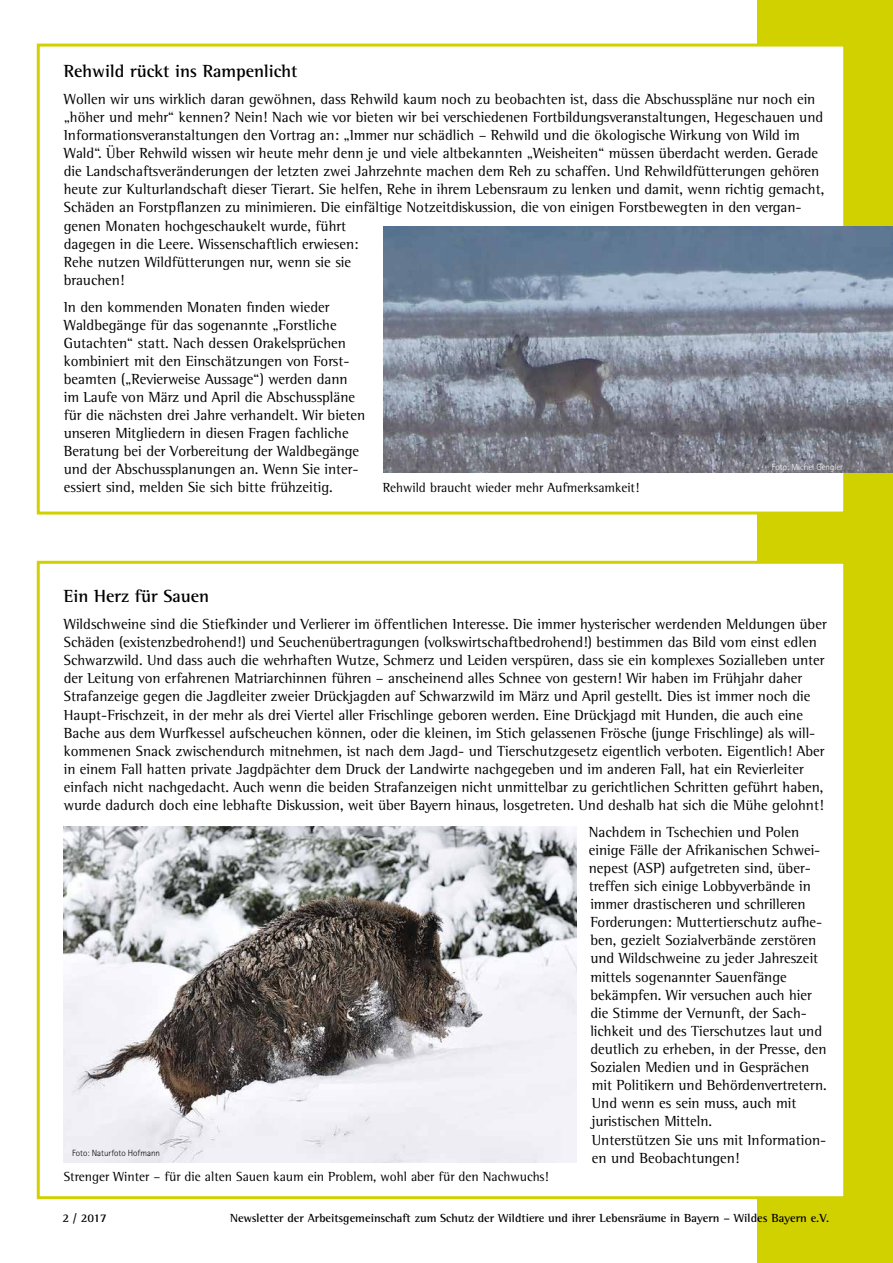
<style>
.page{position:relative;width:893px;height:1263px;background:#fff}
.page>*{position:absolute;margin:0;border:0;box-sizing:border-box;transform-origin:0 0}
.t1{font:700 18px "AT Rotis Semi Serif";color:#000}
.t2{font:15px/18.1px "AT Rotis Semi Serif";color:#000}
.t3{font:13.5px "AT Rotis Semi Serif";color:#000}
.t4{font:700 12px "AT Rotis Semi Serif";color:#000}
.t5{font:300 9px "AT Rotis Sans Serif";color:#000}
.t6{font:300 9px "AT Rotis Sans Serif";color:#fff}
</style>
<div class="page">
<div style="left:757px;top:0;width:136px;height:1263px;background:#d2d100"></div>
<div style="left:37px;top:561px;width:809px;height:638px;background:#fff;border:3px solid #d2d100"></div>
<div style="left:37px;top:44px;width:809px;height:470px;background:#fff;border:3px solid #d2d100"></div>
<img style="left:384px;top:226px;width:509px;height:247px">
<img style="left:64px;top:826px;width:512px;height:337px">
<p class="t1" style="left:64px;top:61px;width:235px">Rehwild rückt ins Rampenlicht</p>
<p class="t2" style="left:64px;top:90px;width:762px">Wollen wir uns wirklich daran gewöhnen, dass Rehwild kaum noch zu beobachten ist, dass die Abschusspläne nur noch ein „höher und mehr“ kennen? Nein! Nach wie vor bieten wir bei verschiedenen Fortbildungsveranstaltungen, Hegeschauen und Informationsveranstaltungen den Vortrag an: „Immer nur schädlich – Rehwild und die ökologische Wirkung von Wild im Wald“. Über Rehwild wissen wir heute mehr denn je und viele altbekannten „Weisheiten“ müssen überdacht werden. Gerade die Landschaftsveränderungen der letzten zwei Jahrzehnte machen dem Reh zu schaffen. Und Rehwildfütterungen gehören heute zur Kulturlandschaft dieser Tierart. Sie helfen, Rehe in ihrem Lebensraum zu lenken und damit, wenn richtig gemacht, Schäden an Forstpflanzen zu minimieren. Die einfältige Notzeitdiskussion, die von einigen Forstbewegten in den vergan-</p>
<p class="t2" style="left:64px;top:217px;width:296px">genen Monaten hochgeschaukelt wurde, führt dagegen in die Leere. Wissenschaftlich erwiesen:<br>Rehe nutzen Wildfütterungen nur, wenn sie sie brauchen!</p>
<p class="t2" style="left:64px;top:297px;width:303px">In den kommenden Monaten finden wieder Waldbegänge für das sogenannte „Forstliche Gutachten“ statt. Nach dessen Orakelsprüchen kombiniert mit den Einschätzungen von Forst&shy;beamten („Revierweise Aussage“) werden dann im Laufe von März und April die Abschusspläne für die nächsten drei Jahre verhandelt. Wir bieten unseren Mitgliedern in diesen Fragen fachliche Beratung bei der Vorbereitung der Waldbegänge und der Abschussplanungen an. Wenn Sie inter&shy;essiert sind, melden Sie sich bitte frühzeitig.</p>
<p class="t3" style="left:383px;top:479px;width:258px">Rehwild braucht wieder mehr Aufmerksamkeit!</p>
<p class="t6" style="left:772px;top:462px;width:73px">Foto: Michel Gengler</p>
<p class="t1" style="left:64px;top:586px;width:147px">Ein Herz für Sauen</p>
<p class="t2" style="left:64px;top:615px;width:764px">Wildschweine sind die Stiefkinder und Verlierer im öffentlichen Interesse. Die immer hysterischer werdenden Meldungen über Schäden (existenzbedrohend!) und Seuchenübertragungen (volkswirtschaftbedrohend!) bestimmen das Bild vom einst edlen Schwarzwild. Und dass auch die wehrhaften Wutze, Schmerz und Leiden verspüren, dass sie ein komplexes Sozialleben unter der Leitung von erfahrenen Matriarchinnen führen – anscheinend alles Schnee von gestern! Wir haben im Frühjahr daher Strafanzeige gegen die Jagdleiter zweier Drückjagden auf Schwarzwild im März und April gestellt. Dies ist immer noch die Haupt-Frischzeit, in der mehr als drei Viertel aller Frischlinge geboren werden. Eine Drückjagd mit Hunden, die auch eine Bache aus dem Wurfkessel aufscheuchen können, oder die kleinen, im Stich gelassenen Frösche (junge Frischlinge) als will&shy;kommenen Snack zwischendurch mitnehmen, ist nach dem Jagd- und Tierschutzgesetz eigentlich verboten. Eigentlich! Aber in einem Fall hatten private Jagdpächter dem Druck der Landwirte nachgegeben und im anderen Fall, hat ein Revierleiter einfach nicht nachgedacht. Auch wenn die beiden Strafanzeigen nicht unmittelbar zu gerichtlichen Schritten geführt haben, wurde dadurch doch eine lebhafte Diskussion, weit über Bayern hinaus, losgetreten. Und deshalb hat sich die Mühe gelohnt!</p>
<p class="t2" style="left:589px;top:822px;width:239px">Nachdem in Tschechien und Polen einige Fälle der Afrikanischen Schwei&shy;nepest (ASP) aufgetreten sind, über&shy;treffen sich einige Lobbyverbände in immer drastischeren und schrilleren Forderungen: Muttertierschutz aufhe&shy;ben, gezielt Sozialverbände zerstören und Wildschweine zu jeder Jahreszeit mittels sogenannter Sauenfänge bekämpfen. Wir versuchen auch hier die Stimme der Vernunft, der Sach&shy;lichkeit und des Tierschutzes laut und deutlich zu erheben, in der Presse, den Sozialen Medien und in Gesprächen mit Politikern und Behördenvertretern.<br>Und wenn es sein muss, auch mit juristischen Mitteln.<br>Unterstützen Sie uns mit Information&shy;en und Beobachtungen!</p>
<p class="t5" style="left:72px;top:1148px;width:89px">Foto: Naturfoto Hofmann</p>
<p class="t3" style="left:64px;top:1168px;width:487px">Strenger Winter – für die alten Sauen kaum ein Problem, wohl aber für den Nachwuchs!</p>
<p class="t4" style="left:62px;top:1210px;width:46px">2 / 2017</p>
<p class="t4" style="left:230px;top:1210px;width:600px">Newsletter der Arbeitsgemeinschaft zum Schutz der Wildtiere und ihrer Lebensräume in Bayern – Wildes Bayern e.V.</p>
</div>
